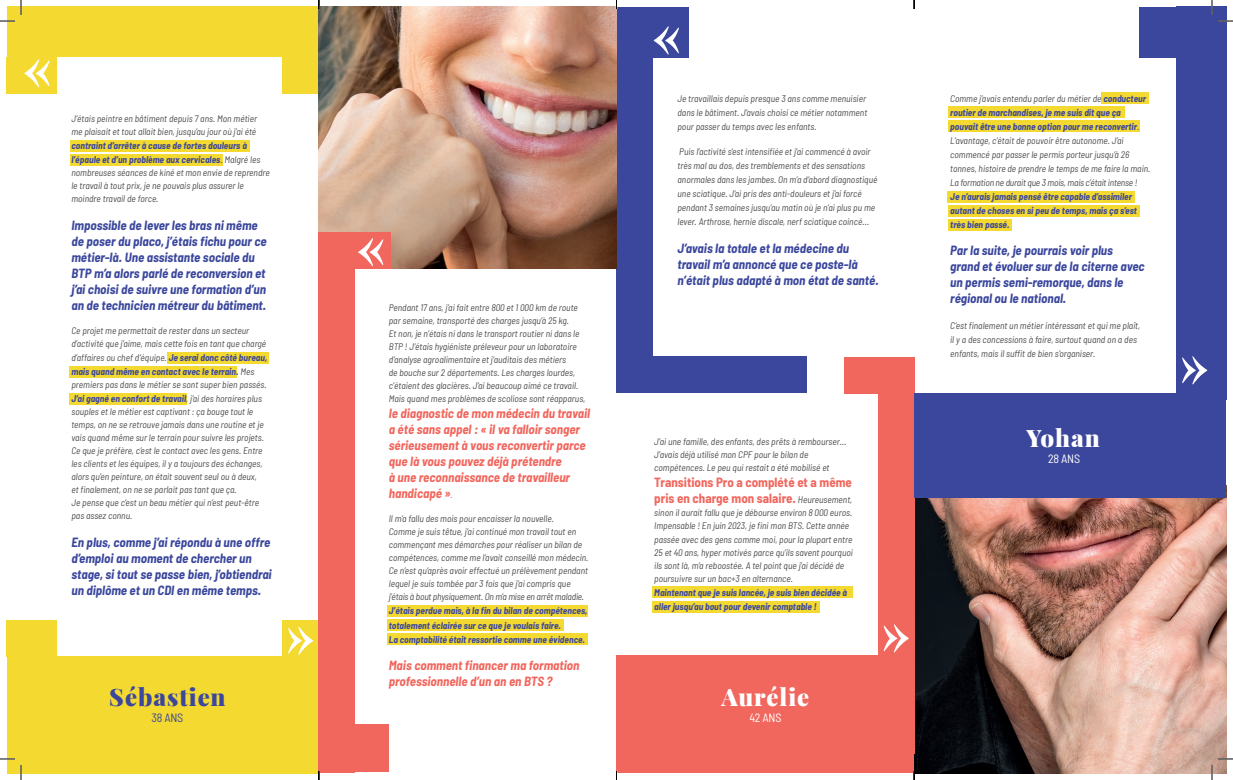
<style>
.page{position:relative;width:1233px;height:780px;background:#fff}
.page>*{position:absolute;margin:0;border:0;box-sizing:border-box;transform-origin:0 0}
.t1{font:700 51.3px "Playfair Display";color:#fff}
.t2{font:900 24px "Playfair Display";letter-spacing:.04em;color:#fff}
.t3{font:900 24px "Playfair Display";letter-spacing:.04em;color:#3b479d}
.t4{font:italic 700 semi-condensed 13px/16px "Barlow";color:#3b479d}
.t5{font:italic 700 semi-condensed 13px/16px "Barlow";color:#f1665d}
.t6{font:700 semi-condensed 13px/16px "Barlow";color:#f1665d}
.t7{font:semi-condensed 12px "Barlow";letter-spacing:-.02em;color:#fff}
.t8{font:semi-condensed 12px "Barlow";color:#3b479d}
.t9{font:italic semi-condensed 9.5px/13px "Barlow";color:#4b4c4d}
.t10{font:italic 700 semi-condensed 9.5px/14px "Barlow";color:#3b479d}
.s1{font-weight:400;color:#4b4c4d}
.s2{font-weight:700;color:#3b479d}
.s3{font-style:normal}
.s4{font-weight:400;font-size:9.5px}
.s5{font-weight:400;font-style:italic;font-size:9.5px;color:#4b4c4d}
</style>
<div class="page">
<img style="left:914px;top:497px;width:312px;height:275px">
<div style="left:7px;top:655px;width:312px;height:117px;background:#f4d930"></div>
<div style="left:283px;top:619px;width:36px;height:36px;background:#f4d930"></div>
<div style="left:7px;top:619px;width:50px;height:36px;background:#f4d930"></div>
<div style="left:70px;top:140px;width:180px;height:12px;background:#f4d930"></div>
<div style="left:948px;top:205px;width:192px;height:12px;background:#f4d930"></div>
<div style="left:948px;top:218px;width:64px;height:12px;background:#f4d930"></div>
<div style="left:947px;top:191px;width:187px;height:12px;background:#f4d930"></div>
<div style="left:948px;top:106px;width:177px;height:12px;background:#f4d930"></div>
<div style="left:1101px;top:92px;width:48px;height:12px;background:#f4d930"></div>
<div style="left:948px;top:120px;width:192px;height:12px;background:#f4d930"></div>
<div style="left:70px;top:154px;width:153px;height:12px;background:#f4d930"></div>
<div style="left:167px;top:351px;width:101px;height:12px;background:#f4d930"></div>
<div style="left:387px;top:605px;width:201px;height:12px;background:#f4d930"></div>
<div style="left:387px;top:619px;width:177px;height:11px;background:#f4d930"></div>
<div style="left:387px;top:632px;width:201px;height:12px;background:#f4d930"></div>
<div style="left:652px;top:585px;width:200px;height:12px;background:#f4d930"></div>
<div style="left:652px;top:600px;width:167px;height:12px;background:#f4d930"></div>
<div style="left:70px;top:365px;width:167px;height:12px;background:#f4d930"></div>
<div style="left:70px;top:392px;width:117px;height:12px;background:#f4d930"></div>
<div style="left:7px;top:7px;width:312px;height:50px;background:#f4d930"></div>
<div style="left:616px;top:7px;width:36px;height:385px;background:#3b479d"></div>
<div style="left:1176px;top:7px;width:50px;height:393px;background:#3b479d"></div>
<div style="left:878px;top:357px;width:36px;height:396px;background:#f1665d"></div>
<div style="left:7px;top:57px;width:50px;height:36px;background:#f4d930"></div>
<div style="left:353px;top:723px;width:36px;height:48px;background:#f1665d"></div>
<div style="left:650px;top:356px;width:156px;height:36px;background:#3b479d"></div>
<div style="left:914px;top:392px;width:312px;height:105px;background:#3b479d"></div>
<div style="left:844px;top:357px;width:36px;height:36px;background:#f1665d"></div>
<div style="left:283px;top:57px;width:36px;height:36px;background:#f4d930"></div>
<div style="left:652px;top:7px;width:36px;height:50px;background:#3b479d"></div>
<div style="left:1140px;top:7px;width:36px;height:50px;background:#3b479d"></div>
<div style="left:616px;top:655px;width:298px;height:117px;background:#f1665d"></div>
<img style="left:319px;top:7px;width:297px;height:261px">
<div style="left:319px;top:232px;width:36px;height:540px;background:#f1665d"></div>
<div style="left:355px;top:232px;width:36px;height:36px;background:#f1665d"></div>
<svg style="left:1218px;top:20px;width:15px;height:2px"></svg>
<svg style="left:1218px;top:757px;width:15px;height:2px"></svg>
<svg style="left:0;top:0;width:22px;height:22px"></svg>
<svg style="left:0;top:758px;width:22px;height:21px"></svg>
<svg style="left:1211px;top:0;width:1px;height:15px"></svg>
<svg style="left:1211px;top:764px;width:1px;height:15px"></svg>
<svg style="left:913px;top:0;width:2px;height:9px"></svg>
<svg style="left:913px;top:770px;width:2px;height:9px"></svg>
<p class="t1" style="left:23px;top:27px;width:31px">«</p>
<p class="t1" style="left:652px;top:-6px;width:31px">«</p>
<p class="t9" style="left:71px;top:112px;width:187px">J’étais peintre en bâtiment depuis 7 ans. Mon métier me plaisait et tout allait bien, jusqu’au jour où j’ai été</p>
<p class="t10" style="left:71px;top:138px;width:190px">contraint d’arrêter à cause de fortes douleurs à l’épaule et d’un problème aux cervicales<span class="s1">. Malgré les</span></p>
<p class="t9" style="left:71px;top:166px;width:200px">nombreuses séances de kiné et mon envie de reprendre le travail à tout prix, je ne pouvais plus assurer le moindre travail de force.</p>
<p class="t4" style="left:71px;top:216px;width:197px">Impossible de lever les bras ni même de poser du placo, j’étais fichu pour ce métier-là. Une assistante sociale du BTP m’a alors parlé de reconversion et j’ai choisi de suivre une formation d’un an de technicien métreur du bâtiment.</p>
<p class="t9" style="left:71px;top:323px;width:196px">Ce projet me permettait de rester dans un secteur d’activité que j’aime, mais cette fois en tant que chargé</p>
<p class="t10" style="left:71px;top:350px;width:197px"><span class="s1">d’affaires ou chef d’équipe.</span> Je serai donc côté bureau, mais quand même en contact avec le terrain. <span class="s1">Mes</span></p>
<p class="t9" style="left:71px;top:377px;width:197px;line-height:14px">premiers pas dans le métier se sont super bien passés.<br><span class="s2">J’ai gagné en confort de travail</span>, j’ai des horaires plus</p>
<p class="t9" style="left:71px;top:404px;width:194px">souples et le métier est captivant : ça bouge tout le temps, on ne se retrouve jamais dans une routine et je vais quand même sur le terrain pour suivre les projets.<br>Ce que je préfère, c’est le contact avec les gens. Entre les clients et les équipes, il y a toujours des échanges, alors qu’en peinture, on était souvent seul ou à deux, et finalement, on ne se parlait pas tant que ça.<br>Je pense que c’est un beau métier qui n’est peut-être pas assez connu.</p>
<p class="t4" style="left:71px;top:533px;width:202px">En plus, comme j’ai répondu à une offre d’emploi au moment de chercher un stage, si tout se passe bien, j’obtiendrai un diplôme et un CDI en même temps.</p>
<p class="t3" style="left:109px;top:677px;width:118px">Sébastien</p>
<p class="t8" style="left:151px;top:709px;width:33px">38 ANS</p>
<p class="t1" style="left:357px;top:206px;width:31px">«</p>
<p class="t9" style="left:677px;top:91px;width:191px;line-height:14px">Je travaillais depuis presque 3 ans comme menuisier dans le bâtiment. J’avais choisi ce métier notamment pour passer du temps avec les enfants.</p>
<p class="t9" style="left:677px;top:144px;width:202px;line-height:14px">Puis l’activité s’est intensifiée et j’ai commencé à avoir très mal au dos, des tremblements et des sensations anormales dans les jambes. On m’a d’abord diagnostiqué une sciatique. J’ai pris des anti-douleurs et j’ai forcé pendant 3 semaines jusqu’au matin où je n’ai plus pu me lever. Arthrose, hernie discale, nerf sciatique coincé…</p>
<p class="t4" style="left:677px;top:239px;width:203px">J’avais la totale et la médecine du travail m’a annoncé que ce poste-là n’était plus adapté à mon état de santé.</p>
<p class="t9" style="left:389px;top:300px;width:198px">Pendant 17 ans, j’ai fait entre 800 et 1 000 km de route par semaine, transporté des charges jusqu’à 25 kg.<br>Et non, je n’étais ni dans le transport routier ni dans le BTP ! J’étais hygiéniste préleveur pour un laboratoire d’analyse agroalimentaire et j’auditais des métiers<br>de bouche sur 2 départements. Les charges lourdes, c’étaient des glacières. J’ai beaucoup aimé ce travail.<br>Mais quand mes problèmes de scoliose sont réapparus<span class="s3">,</span></p>
<p class="t5" style="left:389px;top:404px;width:203px">le diagnostic de mon médecin du travail a été sans appel : « il va falloir songer sérieusement à vous reconvertir parce que là vous pouvez déjà prétendre<br>à une reconnaissance de travailleur handicapé »<span class="s4">.</span></p>
<p class="t9" style="left:389px;top:512px;width:201px">Il m’a fallu des mois pour encaisser la nouvelle.<br>Comme je suis têtue, j’ai continué mon travail tout en commençant mes démarches pour réaliser un bilan de compétences, comme me l’avait conseillé mon médecin.<br>Ce n’est qu’après avoir effectué un prélèvement pendant lequel je suis tombée par 3 fois que j’ai compris que j’étais à bout physiquement. On m’a mise en arrêt maladie.</p>
<p class="t10" style="left:389px;top:603px;width:200px">J’étais perdue mais, à la fin du bilan de compétences, totalement éclairée sur ce que je voulais faire.<br>La comptabilité était ressortie comme une évidence.</p>
<p class="t5" style="left:389px;top:656px;width:192px">Mais comment financer ma formation professionnelle d’un an en BTS ?</p>
<p class="t9" style="left:654px;top:435px;width:194px">J’ai une famille, des enfants, des prêts à rembourser…<br>J’avais déjà utilisé mon CPF pour le bilan de compétences. Le peu qui restait a été mobilisé et</p>
<p class="t6" style="left:654px;top:474px;width:199px">Transitions Pro a complété et a même pris en charge mon salaire. <span class="s5">Heureusement,</span></p>
<p class="t9" style="left:654px;top:506px;width:200px">sinon il aurait fallu que je débourse environ 8 000 euros.<br>Impensable ! En juin 2023, je fini mon BTS. Cette année passée avec des gens comme moi, pour la plupart entre 25 et 40 ans, hyper motivés parce qu’ils savent pourquoi ils sont là, m’a reboostée. A tel point que j’ai décidé de poursuivre sur un bac+3 en alternance.</p>
<p class="t10" style="left:654px;top:584px;width:194px">Maintenant que je suis lancée, je suis bien décidée à aller jusqu’au bout pour devenir comptable !</p>
<p class="t1" style="left:314px;top:686px;width:31px;rotate:-180deg">«</p>
<p class="t1" style="left:910px;top:684px;width:31px;rotate:-180deg">«</p>
<p class="t2" style="left:721px;top:677px;width:89px">Aurélie</p>
<p class="t7" style="left:749px;top:709px;width:33px">42 ANS</p>
<p class="t9" style="left:950px;top:91px;width:202px;line-height:14px">Comme j’avais entendu parler du métier de <span class="s2">conducteur routier de marchandises, je me suis dit que ça pouvait être une bonne option pour me reconvertir</span>.<br>L’avantage, c’était de pouvoir être autonome. J’ai commencé par passer le permis porteur jusqu’à 26 tonnes, histoire de prendre le temps de me faire la main.<br>La formation ne durait que 3 mois, mais c’était intense !<br><span class="s2">Je n’aurais jamais pensé être capable d’assimiler autant de choses en si peu de temps, mais ça s’est très bien passé.</span></p>
<p class="t4" style="left:950px;top:242px;width:196px">Par la suite, je pourrais voir plus grand et évoluer sur de la citerne avec un permis semi-remorque, dans le régional ou le national.</p>
<p class="t9" style="left:950px;top:318px;width:191px;line-height:14px">C’est finalement un métier intéressant et qui me plaît, il y a des concessions à faire, surtout quand on a des enfants, mais il suffit de bien s’organiser.</p>
<p class="t2" style="left:1026px;top:418px;width:75px">Yohan</p>
<p class="t7" style="left:1048px;top:450px;width:33px">28 ANS</p>
<p class="t1" style="left:1208px;top:416px;width:31px;rotate:-180deg">«</p>
</div>
